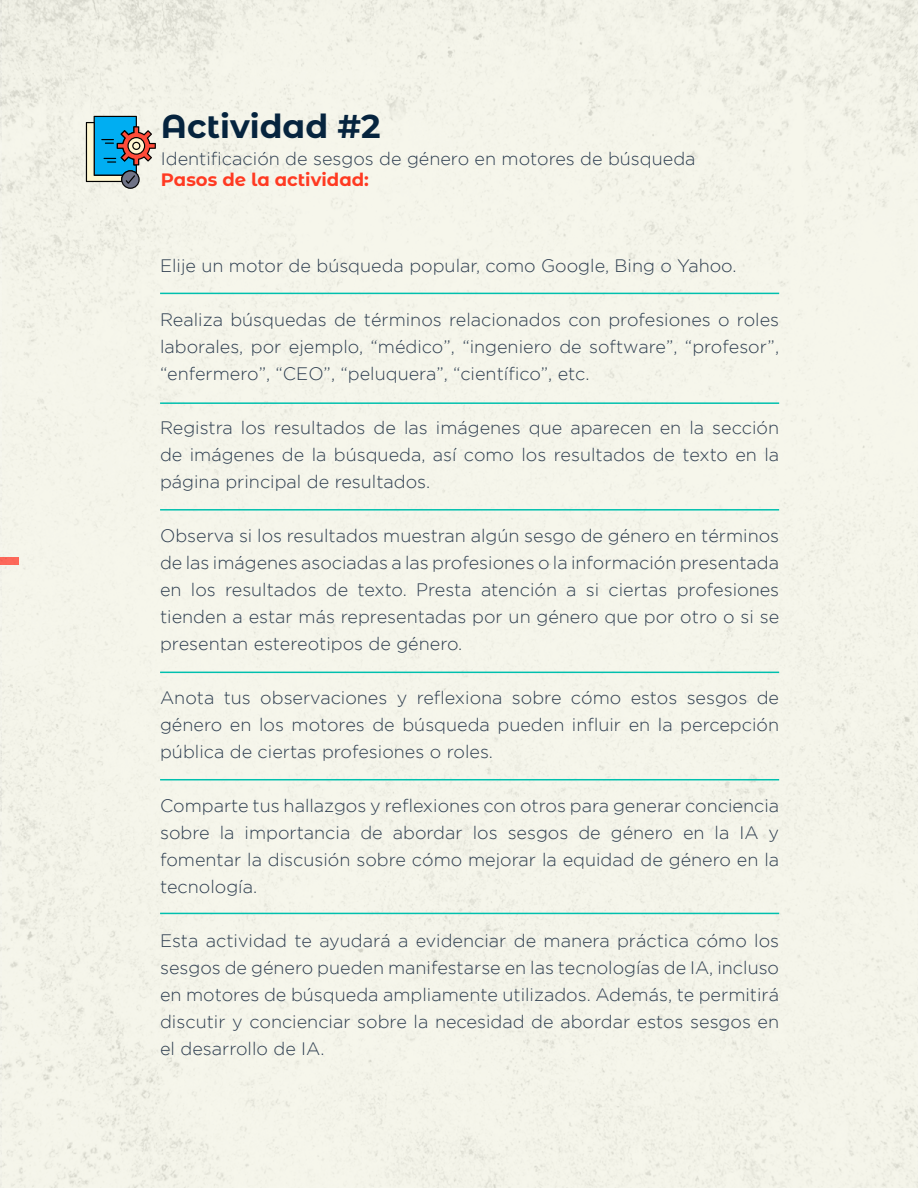
<style>
.page{position:relative;width:918px;height:1188px;background:#f5f5ea}
.page>*{position:absolute;margin:0;border:0;box-sizing:border-box;transform-origin:0 0}
.t1{font:700 33px "Montserrat Alternates";color:#06243e}
.t2{font:300 18px/27px "Gotham";color:#2e3e50;text-align:justify}
.t3{font:700 18px "Montserrat Alternates";color:#ff3a22}
</style>
<div class="page">
<svg style="left:86px;top:116px;width:70px;height:73px;background:#77a4b4"></svg>
<hr style="left:160px;top:293px;width:619px;height:1px;background:#00c0ae">
<hr style="left:160px;top:402px;width:619px;height:2px;background:#00c0ae">
<hr style="left:160px;top:509px;width:619px;height:2px;background:#00c0ae">
<hr style="left:160px;top:672px;width:619px;height:1px;background:#00c0ae">
<hr style="left:160px;top:779px;width:619px;height:1px;background:#00c0ae">
<hr style="left:160px;top:913px;width:619px;height:1px;background:#00c0ae">
<h1 class="t1" style="left:161px;top:103px;width:221px">Actividad #2</h1>
<p class="t2" style="left:161px;top:145px;width:536px">Identificación de sesgos de género en motores de búsqueda</p>
<p class="t3" style="left:161px;top:167px;width:210px">Pasos de la actividad:</p>
<p class="t2" style="left:160px;top:252px;width:578px">Elije un motor de búsqueda popular, como Google, Bing o Yahoo.</p>
<p class="t2" style="left:160px;top:306px;width:621px">Realiza búsquedas de términos relacionados con profesiones o roles laborales, por ejemplo, “médico”, “ingeniero de software”, “profesor”, “enfermero”, “CEO”, “peluquera”, “científico”, etc.</p>
<p class="t2" style="left:160px;top:414px;width:621px">Registra los resultados de las imágenes que aparecen en la sección de imágenes de la búsqueda, así como los resultados de texto en la página principal de resultados.</p>
<p class="t2" style="left:160px;top:522px;width:621px">Observa si los resultados muestran algún sesgo de género en términos de las imágenes asociadas a las profesiones o la información presentada en los resultados de texto. Presta atención a si ciertas profesiones tienden a estar más representadas por un género que por otro o si se presentan estereotipos de género.</p>
<p class="t2" style="left:160px;top:684px;width:621px">Anota tus observaciones y reflexiona sobre cómo estos sesgos de género en los motores de búsqueda pueden influir en la percepción pública de ciertas profesiones o roles.</p>
<p class="t2" style="left:160px;top:792px;width:621px">Comparte tus hallazgos y reflexiones con otros para generar conciencia sobre la importancia de abordar los sesgos de género en la IA y fomentar la discusión sobre cómo mejorar la equidad de género en la tecnología.</p>
<p class="t2" style="left:160px;top:927px;width:621px">Esta actividad te ayudará a evidenciar de manera práctica cómo los sesgos de género pueden manifestarse en las tecnologías de IA, incluso en motores de búsqueda ampliamente utilizados. Además, te permitirá discutir y concienciar sobre la necesidad de abordar estos sesgos en el desarrollo de IA.</p>
</div>
